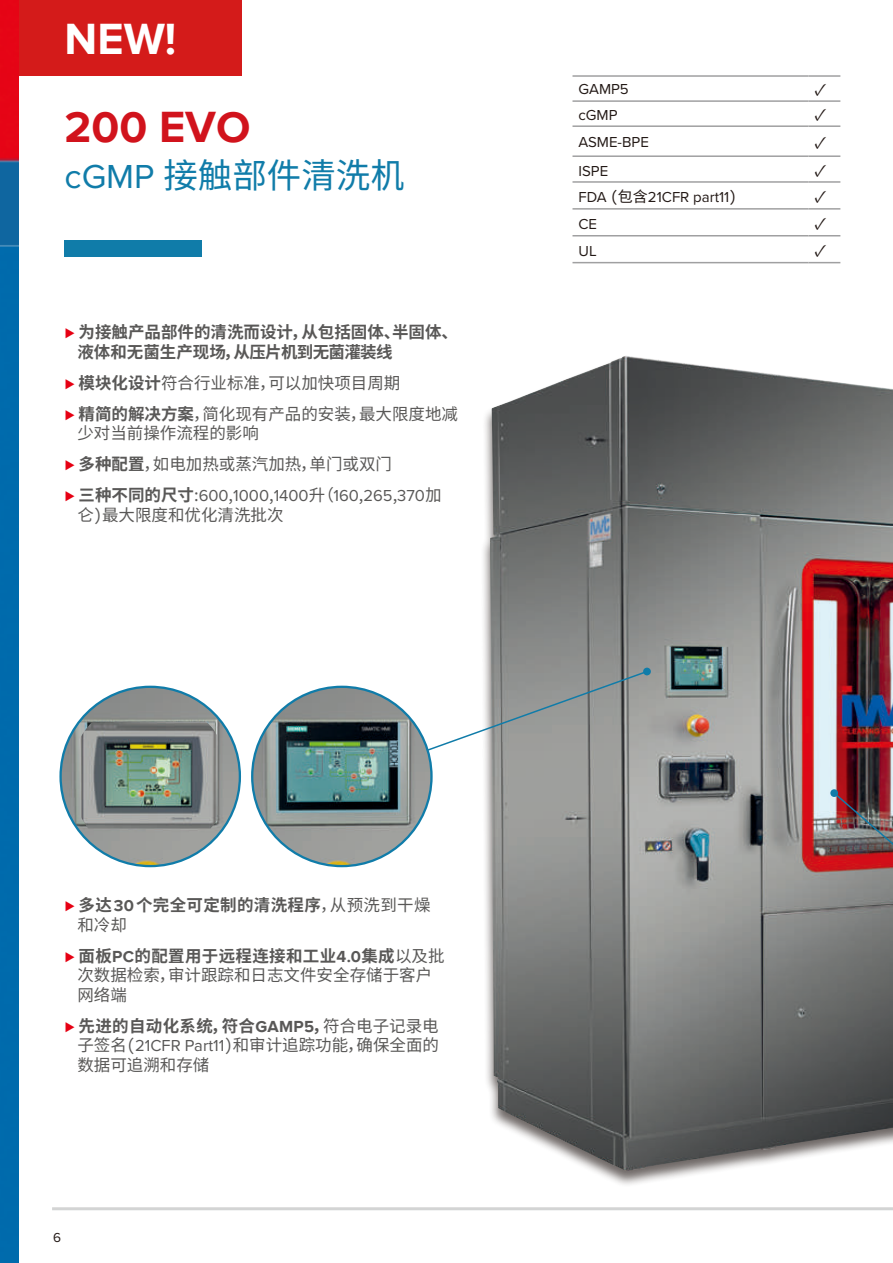
<style>
.page{position:relative;width:893px;height:1263px;background:#fff}
.page>*{position:absolute;margin:0;border:0;box-sizing:border-box;transform-origin:0 0}
.t1{font:700 45px "Proxima Nova";color:#d1131c}
.t2{font:700 45px "Proxima Nova";color:#fff}
.t3{font:34.5px "Source Han Sans CN";color:#107ca9}
.t4{font:18px "Minion Pro";color:#231916}
.t5{font:16.5px/19.5px "Source Han Sans CN";color:#595857}
.t6{font:700 16.5px/19.5px "Source Han Sans CN";color:#595857}
.t7{font:16.5px "Proxima Nova";color:#595857}
.t8{font:700 16.5px/19.5px "Source Han Sans CN";letter-spacing:.02em;color:#595857}
.t9{font:15px "Proxima Nova";color:#231916}
.t10{font:13.5px "Proxima Nova";color:#231916}
.s1{font-family:"Proxima Nova"}
.s2{font-family:"Proxima Nova";font-weight:400;font-style:italic;color:#e60013}
.s3{font-family:"Proxima Nova";font-style:italic;color:#e60013}
.s4{font-weight:700}
.s5{font-style:italic;color:#e60013}
.s6{font-family:"Source Han Sans CN";font-weight:700}
.s7{font-family:"Source Han Sans CN"}
.s8{font-weight:400}
.s9{font-family:"Proxima Nova";font-weight:700}
</style>
<div class="page">
<div style="left:480px;top:356px;width:413px;height:831px;background:#231916;opacity:.65"></div>
<img style="left:490px;top:356px;width:403px;height:816px">
<hr style="left:572px;top:75px;width:236px;height:2px;background:#a0a0a1">
<hr style="left:808px;top:75px;width:32px;height:2px;background:#a0a0a1">
<hr style="left:572px;top:100px;width:236px;height:2px;background:#a0a0a1">
<hr style="left:808px;top:100px;width:32px;height:2px;background:#a0a0a1">
<hr style="left:572px;top:125px;width:236px;height:2px;background:#a0a0a1">
<hr style="left:808px;top:125px;width:32px;height:2px;background:#a0a0a1">
<hr style="left:572px;top:155px;width:236px;height:2px;background:#a0a0a1">
<hr style="left:808px;top:155px;width:32px;height:2px;background:#a0a0a1">
<hr style="left:572px;top:181px;width:236px;height:2px;background:#a0a0a1">
<hr style="left:808px;top:181px;width:32px;height:2px;background:#a0a0a1">
<hr style="left:572px;top:208px;width:236px;height:2px;background:#a0a0a1">
<hr style="left:808px;top:208px;width:32px;height:2px;background:#a0a0a1">
<hr style="left:572px;top:235px;width:236px;height:1px;background:#a0a0a1">
<hr style="left:808px;top:235px;width:32px;height:1px;background:#a0a0a1">
<hr style="left:572px;top:262px;width:236px;height:1px;background:#a0a0a1">
<hr style="left:808px;top:262px;width:32px;height:1px;background:#a0a0a1">
<svg style="left:315px;top:670px;width:334px;height:122px"></svg>
<div style="left:643px;top:668px;width:8px;height:7px;background:#107ca9;border-radius:50%"></div>
<div style="left:65px;top:240px;width:137px;height:16px;background:#107ca9"></div>
<img style="left:252px;top:687px;width:179px;height:179px;border-radius:90px">
<svg style="left:830px;top:789px;width:63px;height:277px;background:#746465"></svg>
<div style="left:0;top:0;width:241px;height:75px;background:#d41b1a"></div>
<hr style="left:52px;top:1207px;width:841px;height:3px;background:#d3d4d4">
<img style="left:0;top:0;width:18px;height:1263px">
<img style="left:61px;top:687px;width:179px;height:179px;border-radius:90px">
<img style="left:80px;top:722px;width:137px;height:106px">
<h1 class="t2" style="left:65px;top:14px;width:113px">NEW!</h1>
<h1 class="t1" style="left:65px;top:101px;width:187px">200 EVO</h1>
<h2 class="t3" style="left:65px;top:156px;width:342px"><span class="s1">cGMP</span> 接触部件清洗机</h2>
<p class="t6" style="left:77px;top:323px;width:382px;text-indent:-13px"><span class="s2">⊲</span> 为接触产品部件的清洗而设计，从包括固体、半固体、液体和无菌生产现场，从压片机到无菌灌装线</p>
<p class="t5" style="left:65px;top:367px;width:395px;line-height:31px"><span class="s3">⊲</span> <span class="s4">模块化设计</span>符合行业标准，可以加快项目周期<br><span class="s3">⊲</span> <span class="s4">精简的解决方案</span>，简化现有产品的安装，最大限度地减</p>
<p class="t5" style="left:65px;top:418px;width:329px;line-height:31px;text-indent:13px">少对当前操作流程的影响<br><span class="s3">⊲</span> <span class="s4">多种配置</span>，如电加热或蒸汽加热，单门或双门</p>
<p class="t7" style="left:65px;top:483px;width:378px"><span class="s5">⊲</span> <span class="s6">三种不同的尺寸</span><span class="s7">:</span>600<span class="s7">,</span>1000<span class="s7">,</span>1400<span class="s7">升（</span>160<span class="s7">,</span>265<span class="s7">,</span>370<span class="s7">加</span></p>
<p class="t5" style="left:77px;top:505px;width:208px">仑)最大限度和优化清洗批次</p>
<p class="t9" style="left:578px;top:78px;width:52px">GAMP5</p>
<p class="t4" style="left:814px;top:77px;width:14px">✓</p>
<p class="t9" style="left:578px;top:103px;width:41px">cGMP</p>
<p class="t4" style="left:814px;top:102px;width:14px">✓</p>
<p class="t9" style="left:578px;top:131px;width:72px">ASME-BPE</p>
<p class="t4" style="left:814px;top:130px;width:14px">✓</p>
<p class="t9" style="left:578px;top:160px;width:31px">ISPE</p>
<p class="t4" style="left:814px;top:158px;width:14px">✓</p>
<p class="t9" style="left:578px;top:186px;width:160px">FDA <span class="s7">(包含</span>21CFR part11<span class="s7">)</span></p>
<p class="t4" style="left:814px;top:184px;width:14px">✓</p>
<p class="t9" style="left:578px;top:213px;width:20px">CE</p>
<p class="t4" style="left:814px;top:211px;width:14px">✓</p>
<p class="t9" style="left:578px;top:240px;width:20px">UL</p>
<p class="t4" style="left:814px;top:238px;width:14px">✓</p>
<p class="t8" style="left:77px;top:895px;width:355px;text-indent:-13px"><span class="s2">⊲</span> 多达<span class="s1">30</span>个完全可定制的清洗程序<span class="s8">，从预洗到干燥和冷却</span></p>
<p class="t5" style="left:77px;top:946px;width:369px;text-indent:-13px"><span class="s3">⊲</span> <span class="s4">面板</span><span class="s9">PC</span><span class="s4">的配置用于远程连接和工业</span><span class="s9">4.0</span><span class="s4">集成</span>以及批次数据检索，审计跟踪和日志文件安全存储于客户网络端</p>
<p class="t5" style="left:77px;top:1016px;width:363px;text-align:justify;text-indent:-13px"><span class="s3">⊲</span> <span class="s4">先进的自动化系统，符合</span><span class="s9">GAMP5</span><span class="s4">，</span>符合电子记录电子签名(<span class="s1">21CFR Part11</span>)和审计追踪功能，确保全面的数据可追溯和存储</p>
<p class="t10" style="left:53px;top:1228px;width:9px">6</p>
</div>
